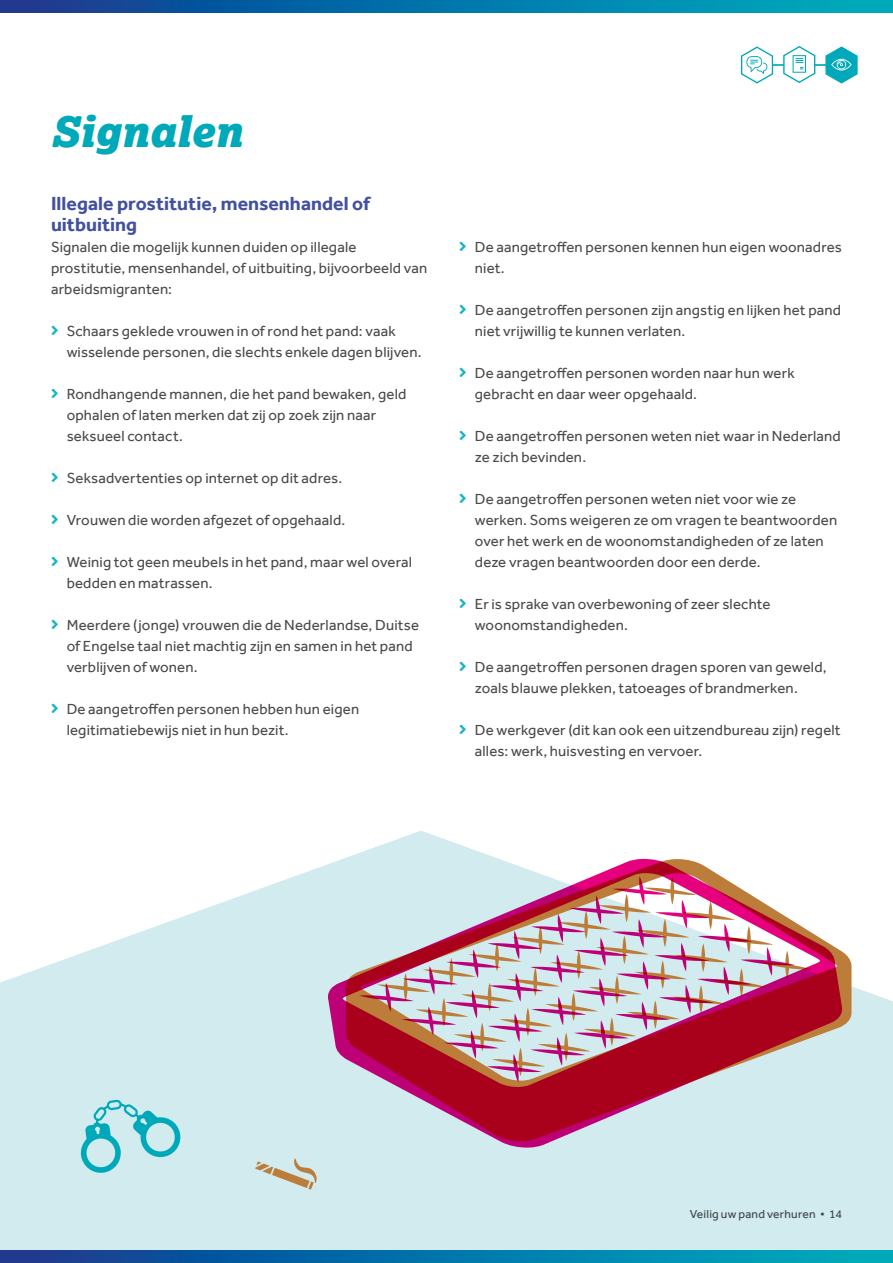
<style>
.page{position:relative;width:893px;height:1263px;background:#fff}
.page>*{position:absolute;margin:0;border:0;box-sizing:border-box;transform-origin:0 0}
.t1{font:italic 900 42px "Lexia";letter-spacing:-.005em;color:#00a9b9}
.t2{font:700 19.5px/21px "Effra";color:#42519e}
.t3{font:15px/21px "Effra";letter-spacing:.01em;color:#4a4a49}
.t4{font:12px "Effra";letter-spacing:.02em;color:#4a4a49}
</style>
<div class="page">
<svg style="left:0;top:831px;width:893px;height:419px;fill:#d2ebef"></svg>
<hr style="left:765px;top:64px;width:81px;height:2px;background:#00a9b9">
<svg style="left:825px;top:46px;width:33px;height:38px"></svg>
<svg style="left:782px;top:46px;width:34px;height:37px"></svg>
<svg style="left:741px;top:46px;width:33px;height:38px"></svg>
<svg style="left:307px;top:853px;width:555px;height:301px;fill:#d2ebef"></svg>
<svg style="left:357px;top:875px;width:455px;height:208px"></svg>
<svg style="left:80px;top:1099px;width:103px;height:75px"></svg>
<svg style="left:255px;top:1158px;width:63px;height:31px"></svg>
<svg style="left:0;top:0;width:893px;height:13px"></svg>
<svg style="left:0;top:1250px;width:893px;height:13px"></svg>
<h1 class="t1" style="left:51px;top:104px;width:193px">Signalen</h1>
<h2 class="t2" style="left:51px;top:193px;width:321px">Illegale prostitutie, mensenhandel of uitbuiting</h2>
<p class="t3" style="left:51px;top:236px;width:378px">Signalen die mogelijk kunnen duiden op illegale prostitutie, mensenhandel, of uitbuiting, bijvoorbeeld van arbeidsmigranten:</p>
<p class="t3" style="left:67px;top:320px;width:356px">Schaars geklede vrouwen in of rond het pand: vaak wisselende personen, die slechts enkele dagen blijven.</p>
<p class="t3" style="left:67px;top:383px;width:341px">Rondhangende mannen, die het pand bewaken, geld ophalen of laten merken dat zij op zoek zijn naar seksueel contact.</p>
<p class="t3" style="left:67px;top:467px;width:277px">Seksadvertenties op internet op dit adres.</p>
<p class="t3" style="left:67px;top:509px;width:280px">Vrouwen die worden afgezet of opgehaald.</p>
<p class="t3" style="left:67px;top:551px;width:347px">Weinig tot geen meubels in het pand, maar wel overal bedden en matrassen.</p>
<p class="t3" style="left:67px;top:614px;width:354px">Meerdere (jonge) vrouwen die de Nederlandse, Duitse of Engelse taal niet machtig zijn en samen in het pand verblijven of wonen.</p>
<p class="t3" style="left:67px;top:698px;width:294px">De aangetroffen personen hebben hun eigen legitimatiebewijs niet in hun bezit.</p>
<p class="t3" style="left:475px;top:236px;width:369px">De aangetroffen personen kennen hun eigen woonadres niet.</p>
<p class="t3" style="left:475px;top:299px;width:368px">De aangetroffen personen zijn angstig en lijken het pand niet vrijwillig te kunnen verlaten.</p>
<p class="t3" style="left:475px;top:362px;width:321px">De aangetroffen personen worden naar hun werk gebracht en daar weer opgehaald.</p>
<p class="t3" style="left:475px;top:425px;width:367px">De aangetroffen personen weten niet waar in Nederland ze zich bevinden.</p>
<p class="t3" style="left:475px;top:488px;width:364px">De aangetroffen personen weten niet voor wie ze werken. Soms weigeren ze om vragen te beantwoorden over het werk en de woonomstandigheden of ze laten deze vragen beantwoorden door een derde.</p>
<p class="t3" style="left:475px;top:593px;width:297px">Er is sprake van overbewoning of zeer slechte woonomstandigheden.</p>
<p class="t3" style="left:475px;top:656px;width:353px">De aangetroffen personen dragen sporen van geweld, zoals blauwe plekken, tatoeages of brandmerken.</p>
<p class="t3" style="left:475px;top:719px;width:367px">De werkgever (dit kan ook een uitzendbureau zijn) regelt alles: werk, huisvesting en vervoer.</p>
<p class="t4" style="left:690px;top:1207px;width:154px">Veilig uw pand verhuren • 14</p>
</div>
